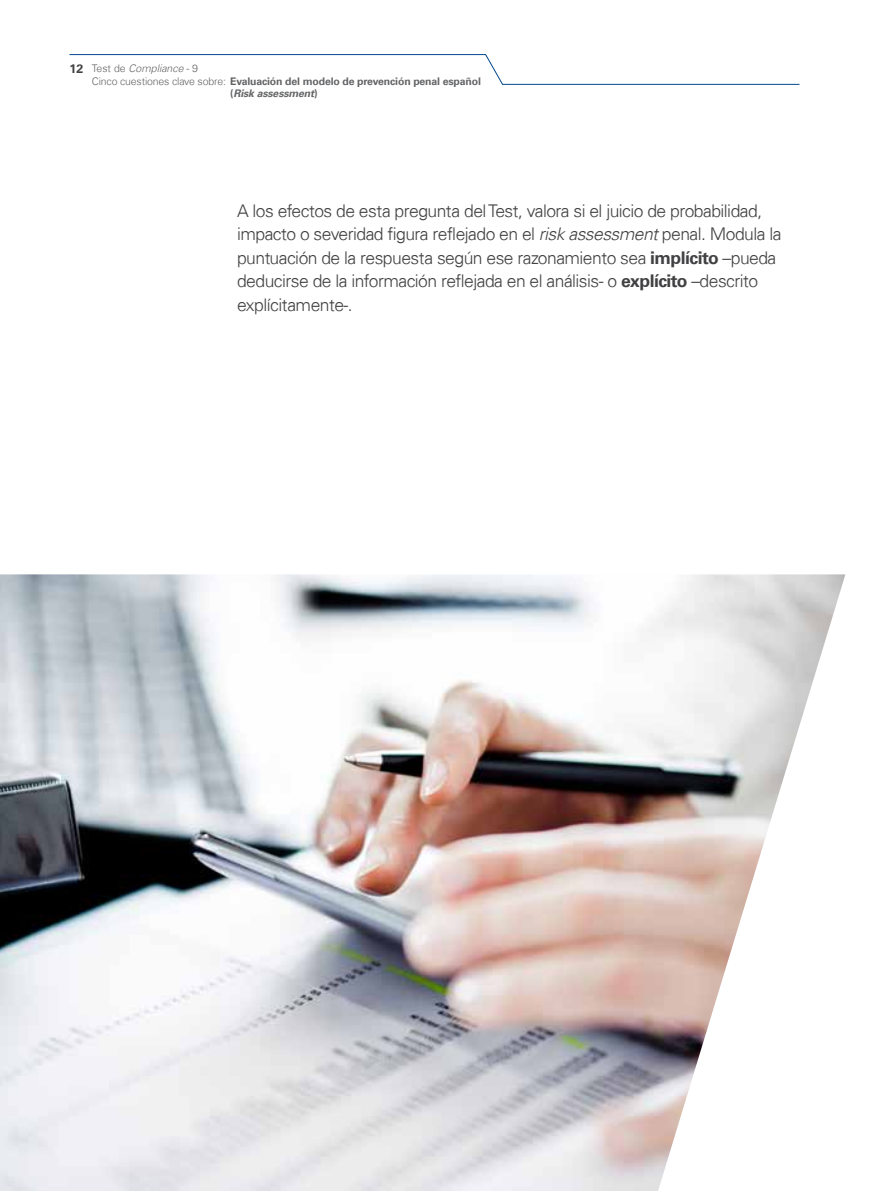
<style>
.page{position:relative;width:869px;height:1191px;background:#fff}
.page>*{position:absolute;margin:0;border:0;box-sizing:border-box;transform-origin:0 0}
.t1{font:300 17.5px/23.6px "Univers 45";letter-spacing:-.03em;color:#414042}
.t2{font:700 12.25px "Universfor KPMG";color:#414042}
.t3{font:700 10.5px "Universfor KPMG";letter-spacing:-.015em;color:#636466}
.t4{font:italic 300 10.5px "Universfor KPMG";color:#636466}
.t5{font:italic 700 10.5px "Universfor KPMG";letter-spacing:-.015em;color:#636466}
.s1{font-style:normal}
.s2{font-weight:300}
.s3{font-style:italic}
.s4{font-family:"Univers 65";font-weight:700}
</style>
<div class="page">
<svg style="left:69px;top:54px;width:731px;height:31px"></svg>
<img style="left:0;top:574px;width:845px;height:617px">
<p class="t2" style="left:69px;top:62px;width:15px">12</p>
<p class="t4" style="left:92px;top:62px;width:108px"><span class="s1">Test de</span> Compliance <span class="s1">- 9</span></p>
<p class="t3" style="left:92px;top:75px;width:390px"><span class="s2">Cinco cuestiones clave sobre:</span> Evaluación del modelo de prevención penal español</p>
<p class="t5" style="left:230px;top:87px;width:89px"><span class="s1">(</span>Risk assessment<span class="s1">)</span></p>
<p class="t1" style="left:237px;top:199px;width:545px">A los efectos de esta pregunta del Test, valora si el juicio de probabilidad, impacto o severidad figura reflejado en el <span class="s3">risk assessment</span> penal. Modula la puntuación de la respuesta según ese razonamiento sea <span class="s4">implícito</span> –pueda deducirse de la información reflejada en el análisis- o <span class="s4">explícito</span> –descrito explícitamente-.</p>
</div>
